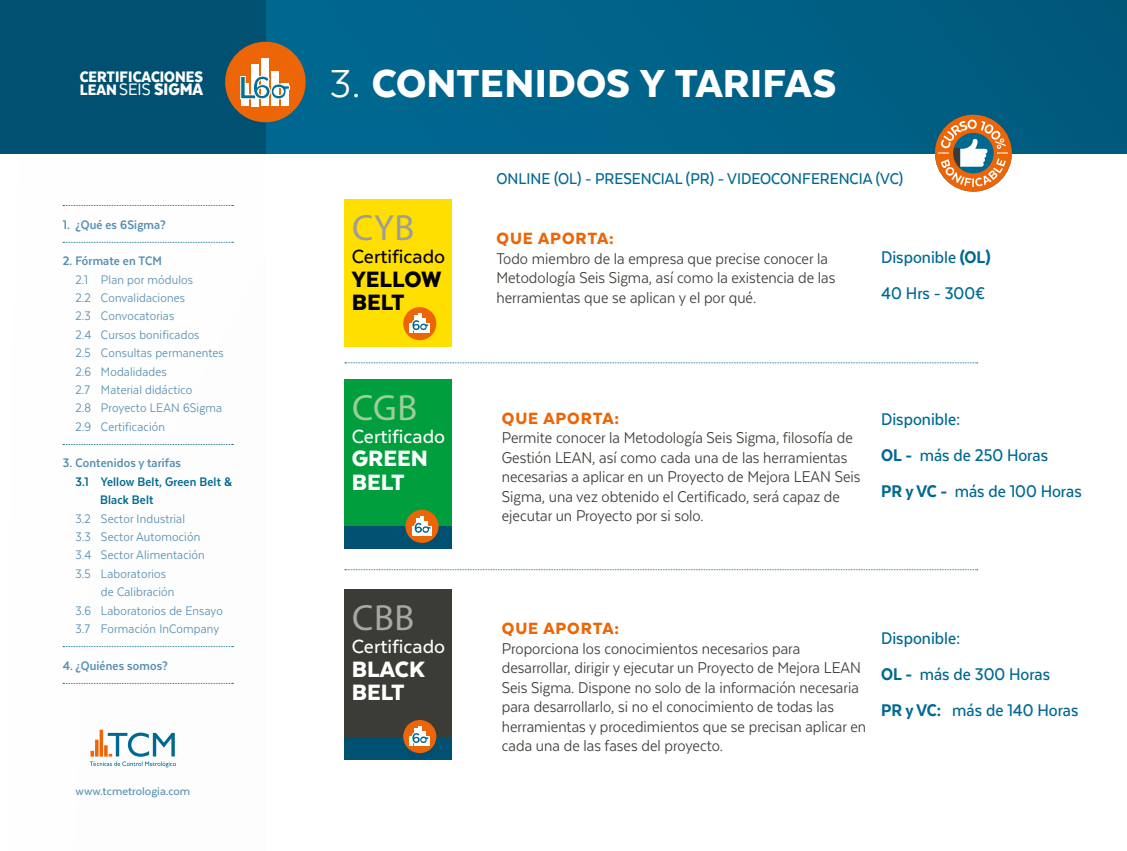
<style>
.page{position:relative;width:1127px;height:851px;background:#fff}
.page>*{position:absolute;margin:0;border:0;box-sizing:border-box;transform-origin:0 0}
.t1{font:900 45px "Texta";letter-spacing:.005em;color:#fff}
.t2{font:36.6px "Myriad Pro";color:#9d9d9c}
.t3{font:36.6px "Myriad Pro";color:#a8a7a2}
.t4{font:36.6px "Myriad Pro";color:#9ecd9a}
.t5{font:900 25.65px/23.4px "Texta";color:#fff}
.t6{font:900 25.65px/23.4px "Texta";color:#000}
.t7{font:500 21.9px "Texta";color:#fff}
.t8{font:500 21.9px "Texta";color:#000}
.t9{font:500 19.5px/36px "Texta Narrow";color:#006991}
.t10{font:900 19.2px "Texta Narrow";color:#fff}
.t11{font:900 18.75px "Texta";letter-spacing:.05em;color:#ec6608}
.t12{font:18px/19.5px "Texta Narrow";color:#3c3c37}
.t13{font:500 18px "Texta Narrow";color:#006991}
.t14{font:900 17.55px "Texta Narrow";color:#fff}
.t15{font:14.25px/18.3px "Texta Narrow";letter-spacing:.01em;color:#548eb0}
.t16{font:700 14.25px "Texta Narrow";letter-spacing:.01em;color:#548eb0}
.t17{font:700 14.25px/18.3px "Texta Narrow";letter-spacing:.01em;color:#006991}
.t18{font:500 12.75px "Texta";color:#548eb0}
.s1{font-size:17.55px}
.s2{font-weight:400}
.s3{font-family:"Texta";font-weight:800;font-size:37.05px;color:#007197}
.s4{font-weight:800}
</style>
<div class="page">
<div style="left:0;top:0;width:1127px;height:153px;background:linear-gradient(to bottom,#006086,#006389)"></div>
<svg style="left:345px;top:362px;width:633px;height:1px"></svg>
<svg style="left:935px;top:115px;width:77px;height:76px"></svg>
<svg style="left:63px;top:205px;width:170px;height:1px"></svg>
<svg style="left:63px;top:242px;width:170px;height:1px"></svg>
<svg style="left:63px;top:444px;width:170px;height:1px"></svg>
<svg style="left:63px;top:646px;width:170px;height:1px"></svg>
<svg style="left:63px;top:683px;width:170px;height:1px"></svg>
<hr style="left:100px;top:729px;width:3px;height:27px;background:#ec6608">
<svg style="left:90px;top:732px;width:86px;height:35px"></svg>
<div style="left:0;top:0;width:266px;height:153px;background:#005171"></div>
<div style="left:344px;top:199px;width:108px;height:147px;background:#ffdf00"></div>
<div style="left:344px;top:589px;width:108px;height:147px;background:#3c3c37"></div>
<div style="left:344px;top:379px;width:108px;height:147px;background:#009e3c"></div>
<div style="left:344px;top:736px;width:108px;height:23px;background:#005171"></div>
<div style="left:344px;top:526px;width:108px;height:23px;background:#005171"></div>
<svg style="left:403px;top:719px;width:33px;height:34px"></svg>
<hr style="left:414px;top:728px;width:3px;height:17px;background:#fff">
<hr style="left:418px;top:725px;width:3px;height:20px;background:#fff">
<svg style="left:410px;top:730px;width:20px;height:15px"></svg>
<svg style="left:405px;top:509px;width:34px;height:34px"></svg>
<hr style="left:416px;top:518px;width:3px;height:17px;background:#fff">
<svg style="left:420px;top:515px;width:4px;height:5px"></svg>
<svg style="left:412px;top:520px;width:21px;height:15px"></svg>
<svg style="left:345px;top:569px;width:633px;height:1px"></svg>
<div style="left:403px;top:307px;width:33px;height:33px;background:#ec6608;border-radius:50%"></div>
<hr style="left:414px;top:315px;width:3px;height:18px;background:#fff">
<hr style="left:418px;top:313px;width:3px;height:20px;background:#fff">
<svg style="left:410px;top:318px;width:20px;height:15px"></svg>
<div style="left:225px;top:42px;width:81px;height:80px;background:#ec6608;border-radius:50%"></div>
<div style="left:241px;top:83px;width:8px;height:23px;background:#fff"></div>
<div style="left:281px;top:83px;width:8px;height:23px;background:#fff"></div>
<div style="left:271px;top:72px;width:8px;height:34px;background:#fff"></div>
<div style="left:251px;top:64px;width:8px;height:42px;background:#fff"></div>
<div style="left:261px;top:58px;width:8px;height:48px;background:#fff"></div>
<svg style="left:240px;top:75px;width:50px;height:25px"></svg>
<p class="t14" style="left:80px;top:67px;width:125px">CERTIFICACIONES</p>
<p class="t10" style="left:80px;top:79px;width:178px"><span class="s1">LEAN</span><span class="s2">SEIS</span> SIGMA <span class="s3">L</span></p>
<p class="t16" style="left:63px;top:217px;width:105px">1. ¿Qué es 6Sigma?</p>
<p class="t16" style="left:63px;top:254px;width:101px">2. Fórmate en TCM</p>
<p class="t15" style="left:75px;top:270px;width:150px">2.1 Plan por módulos<br>2.2 Convalidaciones<br>2.3 Convocatorias<br>2.4 Cursos bonificados<br>2.5 Consultas permanentes<br>2.6 Modalidades<br>2.7 Material didáctico<br>2.8 Proyecto LEAN 6Sigma<br>2.9 Certificación</p>
<p class="t16" style="left:63px;top:456px;width:120px">3. Contenidos y tarifas</p>
<p class="t17" style="left:100px;top:472px;width:133px;text-indent:-25px">3.1 Yellow Belt, Green Belt &amp;<br>Black Belt</p>
<p class="t15" style="left:75px;top:509px;width:111px">3.2 Sector Industrial</p>
<p class="t15" style="left:75px;top:527px;width:126px">3.3 Sector Automoción</p>
<p class="t15" style="left:75px;top:545px;width:131px">3.4 Sector Alimentación</p>
<p class="t15" style="left:75px;top:564px;width:92px">3.5 Laboratorios</p>
<p class="t15" style="left:101px;top:582px;width:75px">de Calibración</p>
<p class="t15" style="left:75px;top:601px;width:149px">3.6 Laboratorios de Ensayo</p>
<p class="t15" style="left:75px;top:619px;width:145px">3.7 Formación InCompany</p>
<p class="t16" style="left:63px;top:658px;width:107px">4. ¿Quiénes somos?</p>
<p class="t18" style="left:76px;top:784px;width:116px">www.tcmetrologia.com</p>
<h1 class="t1" style="left:330px;top:60px;width:508px"><span class="s2">3.</span> CONTENIDOS Y TARIFAS</h1>
<h2 class="t2" style="left:352px;top:205px;width:64px">CYB</h2>
<p class="t8" style="left:352px;top:245px;width:95px">Certificado</p>
<h3 class="t6" style="left:352px;top:267px;width:91px">YELLOW<br>BELT</h3>
<h2 class="t4" style="left:352px;top:384px;width:67px">CGB</h2>
<p class="t7" style="left:352px;top:425px;width:95px">Certificado</p>
<h3 class="t5" style="left:352px;top:446px;width:78px">GREEN<br>BELT</h3>
<h2 class="t3" style="left:352px;top:595px;width:64px">CBB</h2>
<p class="t7" style="left:352px;top:635px;width:95px">Certificado</p>
<h3 class="t5" style="left:352px;top:656px;width:74px">BLACK<br>BELT</h3>
<p class="t13" style="left:496px;top:170px;width:408px">ONLINE (OL) - PRESENCIAL (PR) - VIDEOCONFERENCIA (VC)</p>
<p class="t11" style="left:496px;top:229px;width:119px">QUE APORTA:</p>
<p class="t12" style="left:496px;top:248px;width:340px">Todo miembro de la empresa que precise conocer la<br>Metodología Seis Sigma, así como la existencia de las herramientas que se aplican y el por qué.</p>
<p class="t9" style="left:881px;top:238px;width:111px">Disponible <span class="s4">(OL)<br></span>40 Hrs - 300€</p>
<p class="t11" style="left:502px;top:408px;width:119px">QUE APORTA:</p>
<p class="t12" style="left:502px;top:428px;width:360px">Permite conocer la Metodología Seis Sigma, filosofía de Gestión LEAN, así como cada una de las herramientas necesarias a aplicar en un Proyecto de Mejora LEAN Seis Sigma, una vez obtenido el Certificado, será capaz de ejecutar un Proyecto por si solo.</p>
<p class="t9" style="left:881px;top:400px;width:202px">Disponible:<br><span class="s4">OL -</span> más de 250 Horas<br><span class="s4">PR y VC -</span> más de 100 Horas</p>
<p class="t11" style="left:502px;top:618px;width:119px">QUE APORTA:</p>
<p class="t12" style="left:502px;top:638px;width:366px">Proporciona los conocimientos necesarios para desarrollar, dirigir y ejecutar un Proyecto de Mejora LEAN Seis Sigma. Dispone no solo de la información necesaria para desarrollarlo, si no el conocimiento de todas las herramientas y procedimientos que se precisan aplicar en cada una de las fases del proyecto.</p>
<p class="t9" style="left:881px;top:619px;width:199px">Disponible:<br><span class="s4">OL -</span> más de 300 Horas<br><span class="s4">PR y VC:</span> más de 140 Horas</p>
</div>
